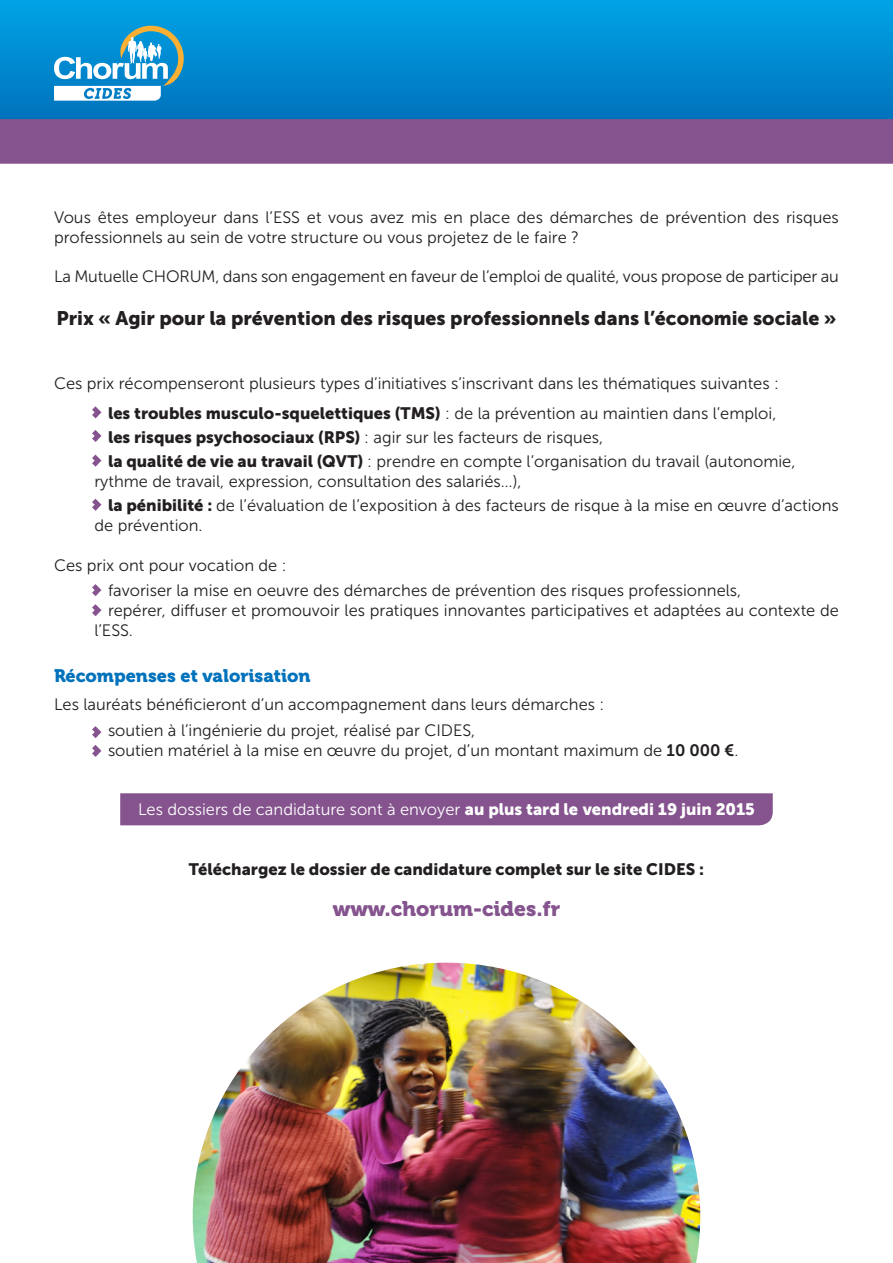
<style>
.page{position:relative;width:893px;height:1263px;background:#fff}
.page>*{position:absolute;margin:0;border:0;box-sizing:border-box;transform-origin:0 0}
.t1{font:21px "Museo 900";color:#85538e}
.t2{font:19.5px "Museo Sans 900";color:#231f20}
.t3{font:18px "Museo 900";color:#0072bc}
.t4{font:16.5px/19.8px "Museo Sans 300";color:#231f20}
.t5{font:16.5px "Museo Sans 300";color:#fff}
.t6{font:16.5px "Museo Sans 900";color:#231f20}
.s1{font-family:"Museo Sans 900"}
.s2{font-family:"Museo Sans 700"}
</style>
<div class="page">
<div style="left:120px;top:793px;width:653px;height:32px;background:#85538e"></div>
<div style="left:0;top:0;width:893px;height:119px;background:linear-gradient(to bottom,#00a4e6,#0073bc)"></div>
<img style="left:193px;top:963px;width:507px;height:300px">
<svg style="left:54px;top:26px;width:130px;height:75px"></svg>
<div style="left:0;top:119px;width:893px;height:45px;background:#85538e"></div>
<svg style="left:92px;top:584px;width:9px;height:12px"></svg>
<svg style="left:92px;top:726px;width:9px;height:12px"></svg>
<svg style="left:92px;top:604px;width:9px;height:12px"></svg>
<svg style="left:92px;top:745px;width:9px;height:12px"></svg>
<svg style="left:92px;top:406px;width:9px;height:12px"></svg>
<svg style="left:92px;top:430px;width:9px;height:12px"></svg>
<svg style="left:92px;top:455px;width:9px;height:12px"></svg>
<svg style="left:92px;top:499px;width:9px;height:12px"></svg>
<p class="t4" style="left:54px;top:207px;width:786px">Vous êtes employeur dans l’ESS et vous avez mis en place des démarches de prévention des risques professionnels au sein de votre structure ou vous projetez de le faire ?</p>
<p class="t4" style="left:54px;top:267px;width:786px">La Mutuelle CHORUM, dans son engagement en faveur de l’emploi de qualité, vous propose de participer au</p>
<p class="t2" style="left:57px;top:308px;width:781px">Prix « Agir pour la prévention des risques professionnels dans l’économie sociale »</p>
<p class="t4" style="left:54px;top:369px;width:726px;line-height:30px;text-align:right">Ces prix récompenseront plusieurs types d’initiatives s’inscrivant dans les thématiques suivantes : <span class="s1">les troubles musculo-squelettiques (TMS)</span> : de la prévention au maintien dans l’emploi,</p>
<p class="t4" style="left:108px;top:426px;width:689px;line-height:24px"><span class="s1">les risques psychosociaux (RPS)</span> : agir sur les facteurs de risques,<br><span class="s1">la qualité de vie au travail (QVT)</span> : prendre en compte l’organisation du travail (autonomie,</p>
<p class="t4" style="left:108px;top:470px;width:732px;line-height:24px;text-indent:-14px">rythme de travail, expression, consultation des salariés…),<br><span class="s1">la pénibilité :</span> de l’évaluation de l’exposition à des facteurs de risque à la mise en œuvre d’actions</p>
<p class="t4" style="left:94px;top:515px;width:110px">de prévention.</p>
<p class="t4" style="left:108px;top:552px;width:635px;line-height:25.8px;text-indent:-54px">Ces prix ont pour vocation de :<br>favoriser la mise en oeuvre des démarches de prévention des risques professionnels,</p>
<p class="t4" style="left:94px;top:601px;width:746px;text-indent:14px">repérer, diffuser et promouvoir les pratiques innovantes participatives et adaptées au contexte de l’ESS.</p>
<p class="t3" style="left:54px;top:665px;width:258px">Récompenses et valorisation</p>
<p class="t4" style="left:108px;top:692px;width:498px;line-height:25.8px;text-indent:-54px">Les lauréats bénéficieront d’un accompagnement dans leurs démarches : soutien à l’ingénierie du projet, réalisé par CIDES,</p>
<p class="t4" style="left:108px;top:741px;width:632px">soutien matériel à la mise en œuvre du projet, d’un montant maximum de <span class="s2">10 000 €</span>.</p>
<p class="t5" style="left:138px;top:801px;width:618px">Les dossiers de candidature sont à envoyer <span class="s1">au plus tard le vendredi 19 juin 2015</span></p>
<p class="t6" style="left:189px;top:860px;width:517px">Téléchargez le dossier de candidature complet sur le site CIDES :</p>
<p class="t1" style="left:333px;top:896px;width:229px">www.chorum-cides.fr</p>
</div>
